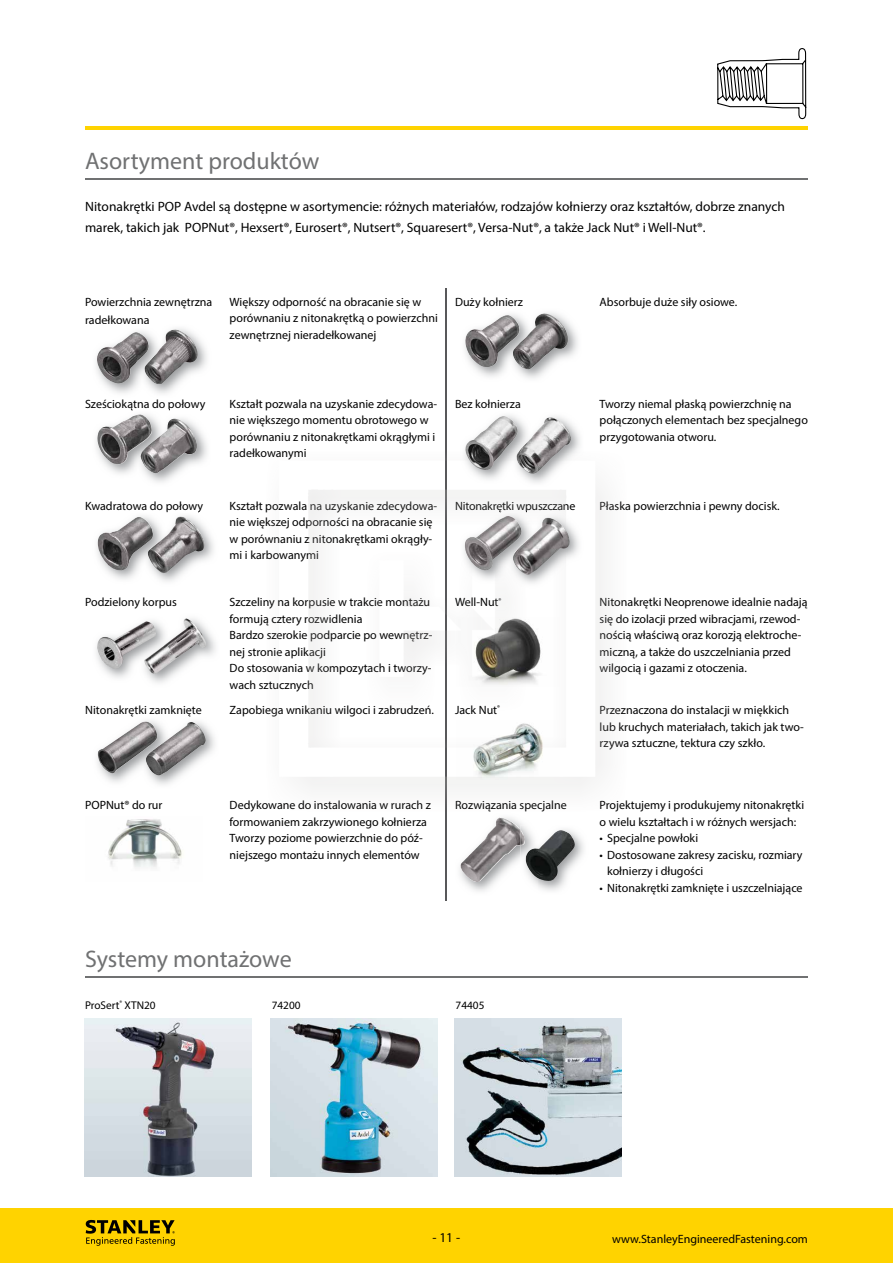
<style>
.page{position:relative;width:893px;height:1263px;background:#fff}
.page>*{position:absolute;margin:0;border:0;box-sizing:border-box;transform-origin:0 0}
.t1{font:24px "Myriad Pro";color:#707172}
.t2{font:13.5px/21px "Myriad Pro";color:#000}
.t3{font:12px/16.5px "Myriad Pro";color:#000}
.t4{font:12px "Myriad Pro";letter-spacing:-.02em;color:#000}
.t5{font:11.25px "Myriad Pro";color:#000}
</style>
<div class="page">
<div style="left:0;top:1209px;width:893px;height:54px;background:#ffd300"></div>
<svg style="left:86px;top:1220px;width:89px;height:26px"></svg>
<img style="left:270px;top:1018px;width:167px;height:158px">
<img style="left:455px;top:1018px;width:167px;height:158px">
<img style="left:85px;top:1018px;width:167px;height:158px">
<hr style="left:85px;top:126px;width:723px;height:3px;background:#ffd300">
<svg style="left:717px;top:48px;width:89px;height:71px"></svg>
<hr style="left:85px;top:179px;width:723px;height:1px;background:#707172">
<hr style="left:85px;top:977px;width:723px;height:1px;background:#707172">
<hr style="left:446px;top:288px;width:1px;height:102px;background:#58585a">
<hr style="left:446px;top:390px;width:1px;height:102px;background:#58585a">
<hr style="left:446px;top:792px;width:1px;height:108px;background:#58585a">
<img style="left:96px;top:328px;width:111px;height:66px">
<img style="left:97px;top:329px;width:102px;height:57px">
<img style="left:477px;top:312px;width:101px;height:67px">
<img style="left:465px;top:313px;width:104px;height:57px">
<img style="left:96px;top:414px;width:111px;height:68px">
<img style="left:97px;top:415px;width:100px;height:59px">
<img style="left:504px;top:415px;width:76px;height:36px">
<img style="left:465px;top:416px;width:107px;height:35px">
<img style="left:112px;top:512px;width:102px;height:70px">
<img style="left:97px;top:516px;width:108px;height:59px">
<img style="left:97px;top:618px;width:110px;height:56px">
<img style="left:104px;top:726px;width:111px;height:59px">
<img style="left:97px;top:721px;width:109px;height:55px">
<img style="left:108px;top:819px;width:74px;height:49px">
<img style="left:460px;top:817px;width:63px;height:74px">
<img style="left:466px;top:818px;width:34px;height:41px">
<img style="left:520px;top:825px;width:64px;height:66px">
<img style="left:520px;top:830px;width:2px;height:15px">
<img style="left:522px;top:830px;width:53px;height:51px">
<img style="left:300px;top:451px;width:303px;height:361px">
<h1 class="t1" style="left:85px;top:146px;width:236px">Asortyment produktów</h1>
<p class="t2" style="left:85px;top:196px;width:701px">Nitonakrętki POP Avdel są dostępne w asortymencie: różnych materiałów, rodzajów kołnierzy oraz kształtów, dobrze znanych marek, takich jak POPNut®, Hexsert®, Eurosert®, Nutsert®, Squaresert®, Versa-Nut®, a także Jack Nut® i Well-Nut®.</p>
<p class="t3" style="left:85px;top:292px;width:129px;line-height:18px">Powierzchnia zewnętrzna radełkowana</p>
<p class="t3" style="left:230px;top:293px;width:210px">Większy odporność na obracanie się w porównaniu z nitonakrętką o powierzchni zewnętrznej nieradełkowanej</p>
<p class="t3" style="left:455px;top:293px;width:70px">Duży kołnierz</p>
<p class="t3" style="left:600px;top:293px;width:139px">Absorbuje duże siły osiowe.</p>
<p class="t3" style="left:85px;top:395px;width:122px">Sześciokątna do połowy</p>
<p class="t3" style="left:230px;top:395px;width:209px">Kształt pozwala na uzyskanie zdecydowa&shy;nie większego momentu obrotowego w porównaniu z nitonakrętkami okrągłymi i radełkowanymi</p>
<p class="t3" style="left:455px;top:395px;width:67px">Bez kołnierza</p>
<p class="t3" style="left:600px;top:395px;width:210px">Tworzy niemal płaską powierzchnię na połączonych elementach bez specjalnego przygotowania otworu.</p>
<p class="t3" style="left:85px;top:497px;width:120px">Kwadratowa do połowy</p>
<p class="t3" style="left:230px;top:497px;width:209px">Kształt pozwala na uzyskanie zdecydowa&shy;nie większej odporności na obracanie się w porównaniu z nitonakrętkami okrągły&shy;mi i karbowanymi</p>
<p class="t4" style="left:455px;top:498px;width:122px">Nitonakrętki wpuszczane</p>
<p class="t3" style="left:600px;top:497px;width:182px">Płaska powierzchnia i pewny docisk.</p>
<p class="t3" style="left:85px;top:594px;width:93px">Podzielony korpus</p>
<p class="t3" style="left:230px;top:594px;width:204px">Szczeliny na korpusie w trakcie montażu formują cztery rozwidlenia<br>Bardzo szerokie podparcie po wewnętrz&shy;nej stronie aplikacji<br>Do stosowania w kompozytach i tworzy&shy;wach sztucznych</p>
<p class="t3" style="left:455px;top:594px;width:48px">Well-Nut<sup>®</sup></p>
<p class="t3" style="left:600px;top:594px;width:210px">Nitonakrętki Neoprenowe idealnie nadają się do izolacji przed wibracjami, rzewod&shy;nością właściwą oraz korozją elektroche&shy;miczną, a także do uszczelniania przed wilgocią i gazami z otoczenia.</p>
<p class="t3" style="left:85px;top:701px;width:118px">Nitonakrętki zamknięte</p>
<p class="t3" style="left:230px;top:701px;width:206px">Zapobiega wnikaniu wilgoci i zabrudzeń.</p>
<p class="t3" style="left:455px;top:701px;width:47px">Jack Nut<sup>®</sup></p>
<p class="t3" style="left:600px;top:701px;width:206px">Przeznaczona do instalacji w miękkich lub kruchych materiałach, takich jak two&shy;rzywa sztuczne, tektura czy szkło.</p>
<p class="t3" style="left:85px;top:797px;width:79px">POPNut® do rur</p>
<p class="t3" style="left:230px;top:797px;width:203px">Dedykowane do instalowania w rurach z formowaniem zakrzywionego kołnierza Tworzy poziome powierzchnie do póź&shy;niejszego montażu innych elementów</p>
<p class="t3" style="left:455px;top:797px;width:113px">Rozwiązania specjalne</p>
<p class="t3" style="left:600px;top:797px;width:206px">Projektujemy i produkujemy nitonakrętki o wielu kształtach i w różnych wersjach:</p>
<p class="t3" style="left:600px;top:830px;width:100px">• Specjalne powłoki</p>
<p class="t3" style="left:607px;top:846px;width:197px;text-indent:-8px">• Dostosowane zakresy zacisku, rozmiary kołnierzy i długości</p>
<p class="t3" style="left:600px;top:879px;width:205px">• Nitonakrętki zamknięte i uszczelniające</p>
<h1 class="t1" style="left:85px;top:944px;width:208px">Systemy montażowe</h1>
<p class="t5" style="left:85px;top:998px;width:72px">ProSert<sup>®</sup> XTN20</p>
<p class="t5" style="left:272px;top:998px;width:30px">74200</p>
<p class="t5" style="left:456px;top:998px;width:30px">74405</p>
<p class="t2" style="left:432px;top:1227px;width:29px">- 11 -</p>
<p class="t3" style="left:612px;top:1231px;width:197px">www.StanleyEngineeredFastening.com</p>
</div>
